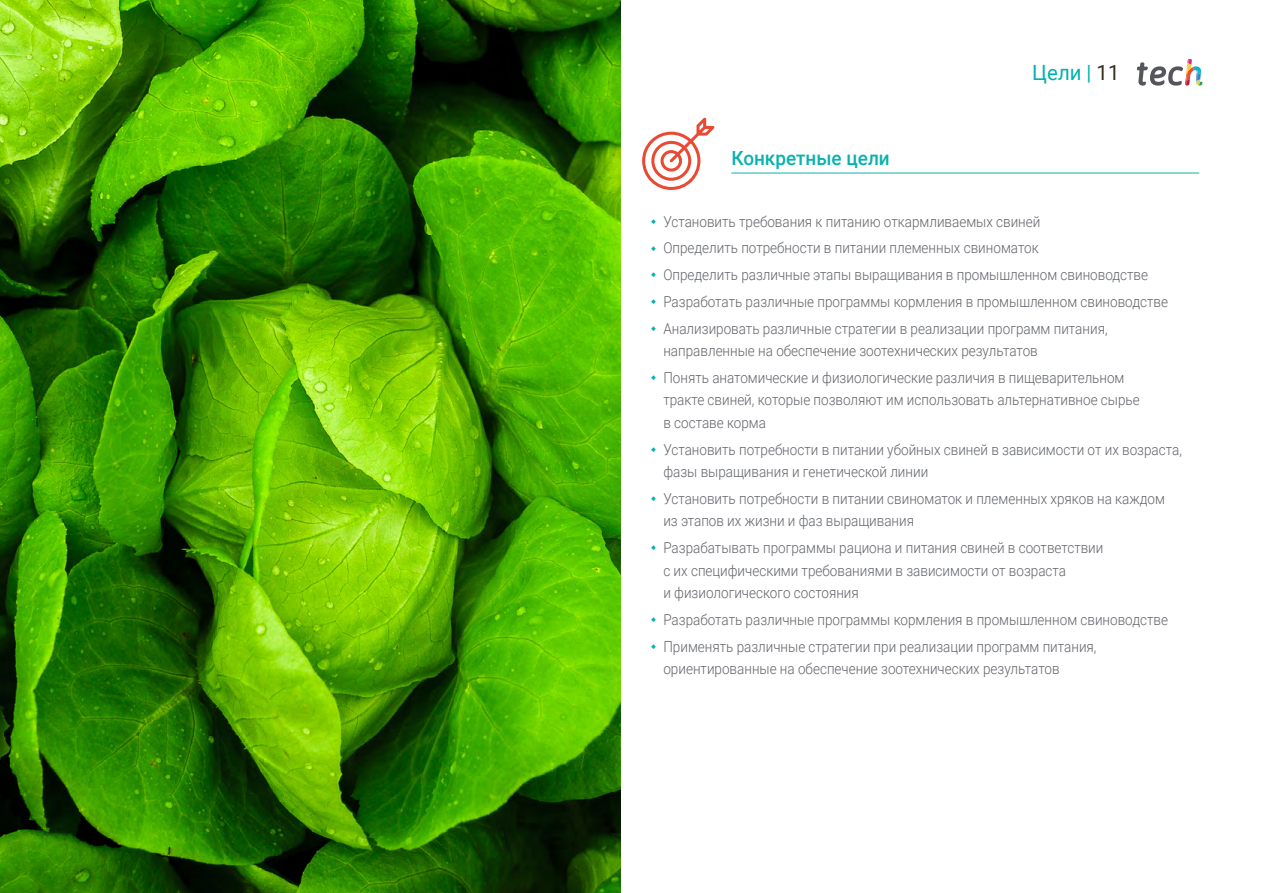
<style>
.page{position:relative;width:1263px;height:893px;background:#fff}
.page>*{position:absolute;margin:0;border:0;box-sizing:border-box;transform-origin:0 0}
.t1{font:21px "Roboto";color:#00b2af}
.t2{font:500 19.5px "Roboto";color:#09b2af}
.t3{font:300 15px/26.7px "Roboto";color:#61646a;scale:.9 1}
.s1{color:#312e20}
</style>
<div class="page">
<img style="left:0;top:0;width:621px;height:893px">
<svg style="left:1137px;top:59px;width:65px;height:27px"></svg>
<hr style="left:731px;top:173px;width:468px;height:1px;background:#09b2af">
<svg style="left:642px;top:118px;width:72px;height:72px"></svg>
<h2 class="t2" style="left:731px;top:144px;width:160px">Конкретные цели</h2>
<h1 class="t1" style="left:1032px;top:57px;width:89px">Цели | <span class="s1">11</span></h1>
<p class="t3" style="left:663px;top:207px;width:562px">Установить требования к питанию откармливаемых свиней<br>Определить потребности в питании племенных свиноматок<br>Определить различные этапы выращивания в промышленном свиноводстве Разработать различные программы кормления в промышленном свиноводстве Анализировать различные стратегии в реализации программ питания,</p>
<p class="t3" style="left:663px;top:337px;width:514px">направленные на обеспечение зоотехнических результатов<br>Понять анатомические и физиологические различия в пищеварительном</p>
<p class="t3" style="left:663px;top:388px;width:531px;line-height:22.5px">тракте свиней, которые позволяют им использовать альтернативное сырье в составе корма</p>
<p class="t3" style="left:663px;top:438px;width:578px;line-height:22.5px">Установить потребности в питании убойных свиней в зависимости от их возраста, фазы выращивания и генетической линии</p>
<p class="t3" style="left:663px;top:487px;width:559px;line-height:22.5px">Установить потребности в питании свиноматок и племенных хряков на каждом из этапов их жизни и фаз выращивания</p>
<p class="t3" style="left:663px;top:536px;width:490px;line-height:22.5px">Разрабатывать программы рациона и питания свиней в соответствии с их специфическими требованиями в зависимости от возраста<br>и физиологического состояния</p>
<p class="t3" style="left:663px;top:606px;width:562px">Разработать различные программы кормления в промышленном свиноводстве<br>Применять различные стратегии при реализации программ питания,</p>
<p class="t3" style="left:663px;top:655px;width:442px">ориентированные на обеспечение зоотехнических результатов</p>
</div>
